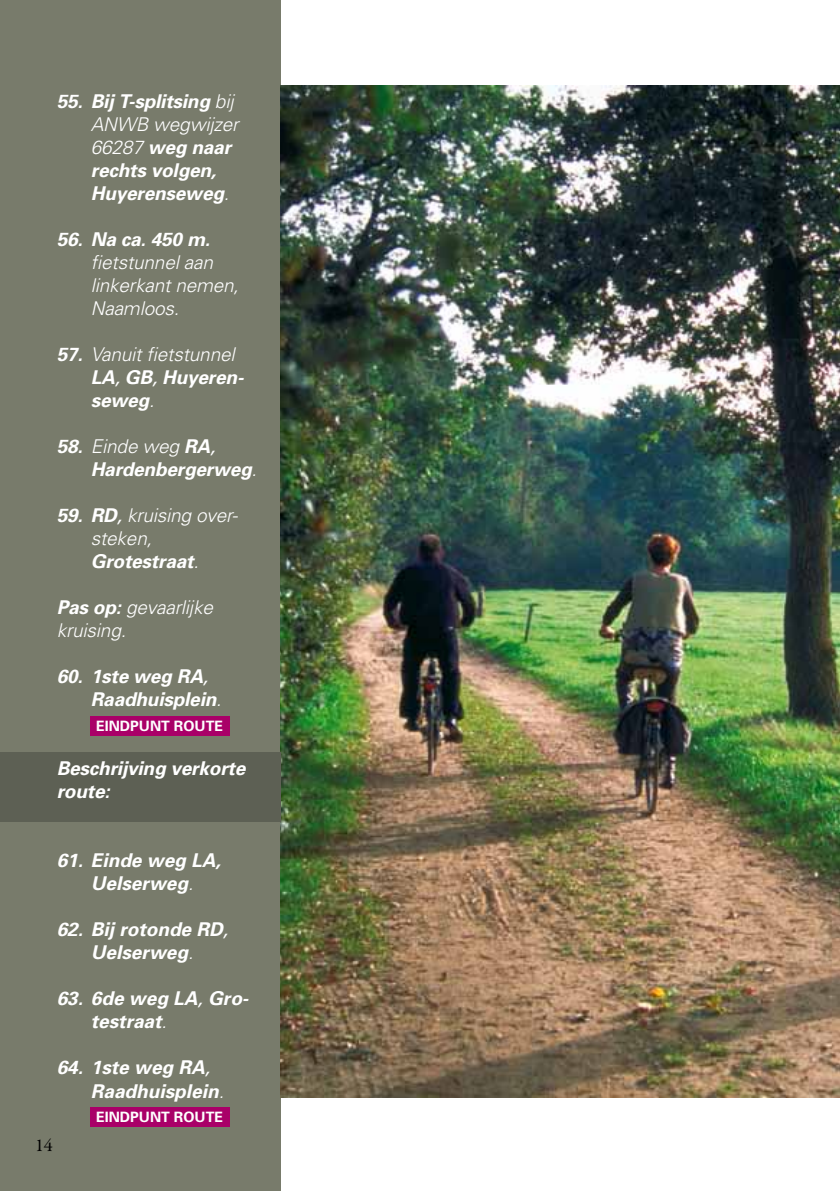
<style>
.page{position:relative;width:840px;height:1191px;background:#fff}
.page>*{position:absolute;margin:0;border:0;box-sizing:border-box;transform-origin:0 0}
.t1{font:italic 700 19px/23px "Univers";letter-spacing:-.01em;color:#fff}
.t2{font:italic 300 19px/23px "Univers";letter-spacing:-.01em;color:#fff}
.t3{font:18px "Garamond Premr Pro";color:#000}
.t4{font:700 14.2px "Univers";color:#fff}
.s1{font-weight:300}
.s2{font-weight:400}
.s3{font-weight:700}
</style>
<div class="page">
<div style="left:0;top:0;width:280px;height:1191px;background:#787b6b"></div>
<img style="left:280px;top:85px;width:559px;height:1012px">
<div style="left:0;top:752px;width:280px;height:69px;background:#5d6054"></div>
<div style="left:91px;top:716px;width:139px;height:19px;background:#a90068"></div>
<div style="left:91px;top:1107px;width:139px;height:19px;background:#a90068"></div>
<p class="t1" style="left:91px;top:90px;width:149px;text-indent:-34px">55. Bij T-splitsing <span class="s1">bij<br>ANWB wegwijzer<br>66287</span> weg naar rechts volgen,<br>Huyerenseweg<span class="s1">.</span></p>
<p class="t1" style="left:57px;top:228px;width:155px">56. Na ca. 450 m.</p>
<p class="t2" style="left:91px;top:251px;width:149px">fietstunnel aan linkerkant nemen,<br>Naamloos.</p>
<p class="t1" style="left:91px;top:343px;width:154px;text-indent:-34px">57. <span class="s1">Vanuit fietstunnel<br></span>LA<span class="s2">,</span> GB<span class="s2">,</span> Huyeren&shy;seweg<span class="s1">.</span></p>
<p class="t1" style="left:91px;top:435px;width:167px;text-indent:-34px">58. <span class="s1">Einde weg</span> RA<span class="s2">,<br></span>Hardenbergerweg<span class="s1">.</span></p>
<p class="t2" style="left:91px;top:504px;width:148px;text-indent:-34px"><span class="s3">59. RD</span><span class="s2">,</span> kruising over&shy;steken,<br><span class="s3">Grotestraat</span>.</p>
<p class="t2" style="left:57px;top:596px;width:157px"><span class="s3">Pas op:</span> gevaarlijke kruising.</p>
<p class="t1" style="left:91px;top:665px;width:132px;text-indent:-34px">60. 1ste weg RA<span class="s2">,<br></span>Raadhuisplein<span class="s1">.</span></p>
<p class="t4" style="left:96px;top:717px;width:128px">EINDPUNT ROUTE</p>
<p class="t1" style="left:57px;top:757px;width:190px">Beschrijving verkorte route:</p>
<p class="t1" style="left:57px;top:849px;width:165px;text-align:center">61. Einde weg LA,<br>Uelserweg<span class="s1">.</span></p>
<p class="t1" style="left:57px;top:918px;width:173px;text-align:center">62. Bij rotonde RD<span class="s2">,<br></span>Uelserweg<span class="s1">.</span></p>
<p class="t1" style="left:91px;top:987px;width:159px;text-indent:-34px">63. 6de weg LA<span class="s2">,</span> Gro&shy;testraat<span class="s1">.</span></p>
<p class="t1" style="left:91px;top:1056px;width:135px;text-indent:-34px">64. 1ste weg RA<span class="s2">,<br></span>Raadhuisplein<span class="s1">.</span></p>
<p class="t4" style="left:96px;top:1108px;width:128px">EINDPUNT ROUTE</p>
<p class="t3" style="left:35px;top:1134px;width:19px">14</p>
</div>
